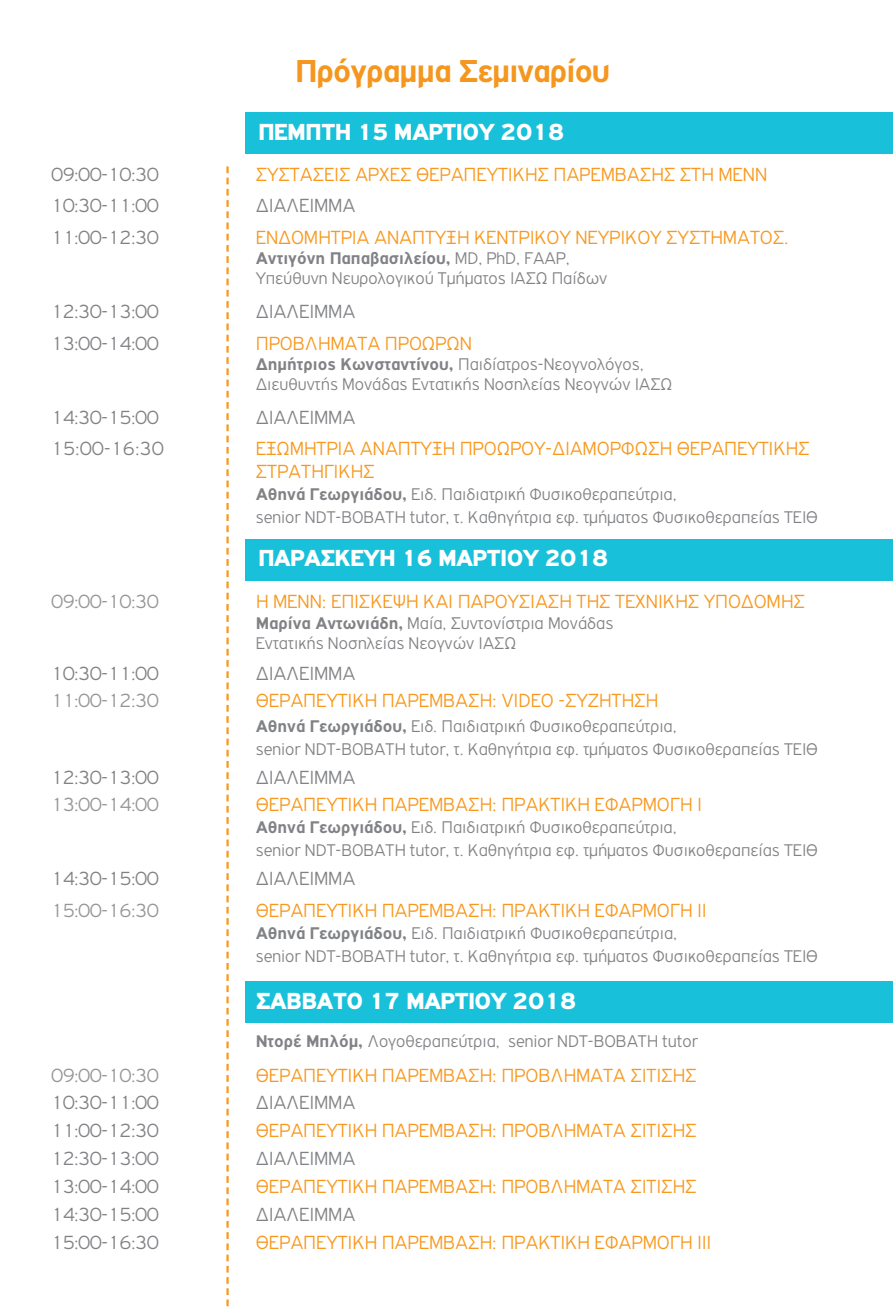
<style>
.page{position:relative;width:893px;height:1308px;background:#fff}
.page>*{position:absolute;margin:0;border:0;box-sizing:border-box;transform-origin:0 0}
.t1{font:700 33.75px "PF Highway Gothic";letter-spacing:-.025em;color:#f5971e}
.t2{font:900 24.75px "PF Highway Gothic";letter-spacing:-.025em;color:#fff}
.t3{font:300 20.25px/22.5px "PF Highway Gothic";color:#f8981d}
.t4{font:300 20.25px "PF Highway Gothic";color:#808285}
.t5{font:300 20.25px "PF Highway Gothic";letter-spacing:-.025em;color:#949698}
.t6{font:300 18px/22.5px "PF Highway Gothic";color:#808285}
.s1{font-weight:700}
</style>
<div class="page">
<div style="left:246px;top:539px;width:647px;height:41px;background:#19c0d9"></div>
<div style="left:246px;top:112px;width:647px;height:42px;background:#19c0d9"></div>
<div style="left:246px;top:981px;width:647px;height:41px;background:#19c0d9"></div>
<svg style="left:226px;top:166px;width:3px;height:1141px"></svg>
<h1 class="t1" style="left:295px;top:52px;width:316px">Πρόγραμμα Σεμιναρίου</h1>
<h2 class="t2" style="left:258px;top:118px;width:308px">ΠΕΜΠΤΗ 15 ΜΑΡΤΙΟΥ 2018</h2>
<p class="t4" style="left:51px;top:163px;width:109px">09:00-10:30</p>
<p class="t3" style="left:256px;top:163px;width:513px">ΣΥΣΤΆΣΕΙΣ ΑΡΧΈΣ ΘΕΡΑΠΕΥΤΙΚΉΣ ΠΑΡΈΜΒΑΣΗΣ ΣΤΗ ΜΕΝΝ</p>
<p class="t4" style="left:51px;top:195px;width:109px">10:30-11:00</p>
<p class="t4" style="left:256px;top:195px;width:101px">ΔΙΆΛΕΙΜΜΑ</p>
<p class="t4" style="left:51px;top:226px;width:109px">11:00-12:30</p>
<p class="t3" style="left:256px;top:226px;width:534px">ΕΝΔΟΜΉΤΡΙΑ ΑΝΆΠΤΥΞΗ ΚΕΝΤΡΙΚΟΎ ΝΕΥΡΙΚΟΎ ΣΥΣΤΉΜΑΤΟΣ.</p>
<p class="t6" style="left:256px;top:248px;width:353px;line-height:20.2px"><span class="s1">Αντιγόνη Παπαβασιλείου,</span> MD, PhD, FAAP,<br>Υπεύθυνη Νευρολογικού Τμήματος ΙΑΣΩ Παίδων</p>
<p class="t4" style="left:51px;top:301px;width:109px">12:30-13:00</p>
<p class="t4" style="left:256px;top:301px;width:101px">ΔΙΆΛΕΙΜΜΑ</p>
<p class="t4" style="left:51px;top:332px;width:109px">13:00-14:00</p>
<p class="t3" style="left:256px;top:331px;width:218px">ΠΡΟΒΛΉΜΑΤΑ ΠΡΟΏΡΩΝ</p>
<p class="t6" style="left:256px;top:354px;width:418px;line-height:20.2px"><span class="s1">Δημήτριος Κωνσταντίνου,</span> Παιδίατρος-Νεογνολόγος,<br>Διευθυντής Μονάδας Εντατικής Νοσηλείας Νεογνών ΙΑΣΩ</p>
<p class="t4" style="left:51px;top:406px;width:109px">14:30-15:00</p>
<p class="t4" style="left:256px;top:406px;width:101px">ΔΙΆΛΕΙΜΜΑ</p>
<p class="t4" style="left:51px;top:438px;width:114px">15:00-16:30</p>
<p class="t3" style="left:256px;top:437px;width:555px">ΕΞΩΜΉΤΡΙΑ ΑΝΆΠΤΥΞΗ ΠΡΟΏΡΟΥ-ΔΙΑΜΌΡΦΩΣΗ ΘΕΡΑΠΕΥΤΙΚΉΣ<br>ΣΤΡΑΤΗΓΙΚΉΣ</p>
<p class="t6" style="left:256px;top:483px;width:564px"><span class="s1">Αθηνά Γεωργιάδου,</span> Ειδ. Παιδιατρική Φυσικοθεραπεύτρια,<br>senior NDT-BOBATH tutor, τ. Καθηγήτρια εφ. τμήματος Φυσικοθεραπείας ΤΕΙΘ</p>
<h2 class="t2" style="left:258px;top:544px;width:352px">ΠΑΡΑΣΚΕΥΗ 16 ΜΑΡΤΙΟΥ 2018</h2>
<p class="t5" style="left:51px;top:591px;width:109px">09:00-10:30</p>
<p class="t3" style="left:256px;top:590px;width:550px">Η ΜΕΝΝ: ΕΠΊΣΚΕΨΗ ΚΑΙ ΠΑΡΟΥΣΊΑΣΗ ΤΗΣ ΤΕΧΝΙΚΉΣ ΥΠΟΔΟΜΉΣ</p>
<p class="t6" style="left:256px;top:612px;width:359px;line-height:20.2px"><span class="s1">Μαρίνα Αντωνιάδη,</span> Μαία, Συντονίστρια Μονάδας<br>Εντατικής Νοσηλείας Νεογνών ΙΑΣΩ</p>
<p class="t4" style="left:51px;top:663px;width:109px">10:30-11:00</p>
<p class="t4" style="left:256px;top:663px;width:101px">ΔΙΆΛΕΙΜΜΑ</p>
<p class="t5" style="left:51px;top:690px;width:109px">11:00-12:30</p>
<p class="t3" style="left:256px;top:689px;width:401px">ΘΕΡΑΠΕΥΤΙΚΉ ΠΑΡΈΜΒΑΣΗ: VIDEO -ΣΥΖΉΤΗΣΗ</p>
<p class="t6" style="left:256px;top:715px;width:564px"><span class="s1">Αθηνά Γεωργιάδου,</span> Ειδ. Παιδιατρική Φυσικοθεραπεύτρια,<br>senior NDT-BOBATH tutor, τ. Καθηγήτρια εφ. τμήματος Φυσικοθεραπείας ΤΕΙΘ</p>
<p class="t4" style="left:51px;top:766px;width:109px">12:30-13:00</p>
<p class="t4" style="left:256px;top:766px;width:101px">ΔΙΆΛΕΙΜΜΑ</p>
<p class="t5" style="left:51px;top:793px;width:109px">13:00-14:00</p>
<p class="t3" style="left:256px;top:793px;width:447px">ΘΕΡΑΠΕΥΤΙΚΉ ΠΑΡΈΜΒΑΣΗ: ΠΡΑΚΤΙΚΉ ΕΦΑΡΜΟΓΉ I</p>
<p class="t6" style="left:256px;top:816px;width:564px"><span class="s1">Αθηνά Γεωργιάδου,</span> Ειδ. Παιδιατρική Φυσικοθεραπεύτρια,<br>senior NDT-BOBATH tutor, τ. Καθηγήτρια εφ. τμήματος Φυσικοθεραπείας ΤΕΙΘ</p>
<p class="t4" style="left:51px;top:868px;width:109px">14:30-15:00</p>
<p class="t4" style="left:256px;top:868px;width:101px">ΔΙΆΛΕΙΜΜΑ</p>
<p class="t5" style="left:51px;top:899px;width:109px">15:00-16:30</p>
<p class="t3" style="left:256px;top:898px;width:452px">ΘΕΡΑΠΕΥΤΙΚΉ ΠΑΡΈΜΒΑΣΗ: ΠΡΑΚΤΙΚΉ ΕΦΑΡΜΟΓΉ II</p>
<p class="t6" style="left:256px;top:922px;width:564px"><span class="s1">Αθηνά Γεωργιάδου,</span> Ειδ. Παιδιατρική Φυσικοθεραπεύτρια,<br>senior NDT-BOBATH tutor, τ. Καθηγήτρια εφ. τμήματος Φυσικοθεραπείας ΤΕΙΘ</p>
<h2 class="t2" style="left:256px;top:987px;width:322px">ΣΑΒΒΑΤΟ 17 ΜΑΡΤΙΟΥ 2018</h2>
<p class="t6" style="left:256px;top:1030px;width:444px"><span class="s1">Ντορέ Μπλόμ,</span> Λογοθεραπεύτρια, senior NDT-BOBATH tutor</p>
<p class="t5" style="left:51px;top:1064px;width:109px">09:00-10:30</p>
<p class="t3" style="left:256px;top:1063px;width:442px">ΘΕΡΑΠΕΥΤΙΚΉ ΠΑΡΈΜΒΑΣΗ: ΠΡΟΒΛΉΜΑΤΑ ΣΊΤΙΣΗΣ</p>
<p class="t4" style="left:51px;top:1092px;width:109px">10:30-11:00</p>
<p class="t4" style="left:256px;top:1092px;width:101px">ΔΙΆΛΕΙΜΜΑ</p>
<p class="t4" style="left:51px;top:1120px;width:109px">11:00-12:30</p>
<p class="t3" style="left:256px;top:1119px;width:442px">ΘΕΡΑΠΕΥΤΙΚΉ ΠΑΡΈΜΒΑΣΗ: ΠΡΟΒΛΉΜΑΤΑ ΣΊΤΙΣΗΣ</p>
<p class="t4" style="left:51px;top:1148px;width:109px">12:30-13:00</p>
<p class="t4" style="left:256px;top:1148px;width:101px">ΔΙΆΛΕΙΜΜΑ</p>
<p class="t4" style="left:51px;top:1175px;width:109px">13:00-14:00</p>
<p class="t3" style="left:256px;top:1175px;width:442px">ΘΕΡΑΠΕΥΤΙΚΉ ΠΑΡΈΜΒΑΣΗ: ΠΡΟΒΛΉΜΑΤΑ ΣΊΤΙΣΗΣ</p>
<p class="t4" style="left:51px;top:1203px;width:109px">14:30-15:00</p>
<p class="t4" style="left:256px;top:1203px;width:101px">ΔΙΆΛΕΙΜΜΑ</p>
<p class="t4" style="left:51px;top:1231px;width:109px">15:00-16:30</p>
<p class="t3" style="left:256px;top:1231px;width:457px">ΘΕΡΑΠΕΥΤΙΚΉ ΠΑΡΈΜΒΑΣΗ: ΠΡΑΚΤΙΚΗ ΕΦΑΡΜΟΓΗ ΙΙΙ</p>
</div>
